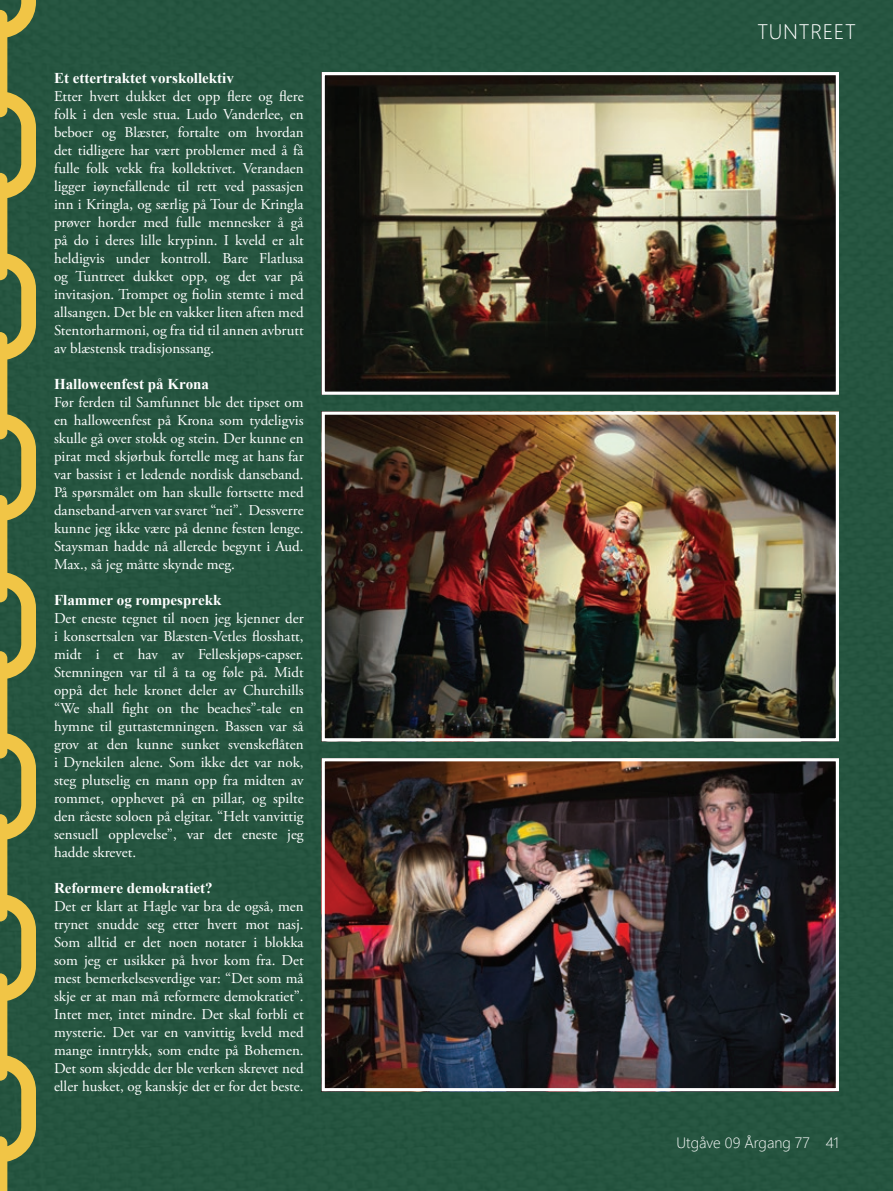
<style>
.page{position:relative;width:893px;height:1191px;background:#1f513b}
.page>*{position:absolute;margin:0;border:0;box-sizing:border-box;transform-origin:0 0}
.t1{font:300 21px "Segoe UI";letter-spacing:.035em;color:#fff}
.t2{font:15px/18px "Adobe Garamond Pro";color:#fff;text-align:justify}
.t3{font:700 15px "Times New Roman";color:#fff}
.t4{font:300 15px "Segoe UI";color:#fff}
</style>
<div class="page">
<svg style="left:0;top:0;width:36px;height:1191px;fill:#285742"></svg>
<img style="left:326px;top:415px;width:509px;height:322px">
<div style="left:322px;top:411px;width:517px;height:330px;border:3px solid #fff"></div>
<img style="left:326px;top:76px;width:509px;height:315px">
<div style="left:322px;top:72px;width:517px;height:323px;border:3px solid #fff"></div>
<img style="left:326px;top:762px;width:509px;height:325px">
<div style="left:322px;top:758px;width:517px;height:333px;border:3px solid #fff"></div>
<p class="t3" style="left:54px;top:67px;width:181px">Et ettertraktet vorskollektiv</p>
<p class="t2" style="left:54px;top:88px;width:251px">Etter hvert dukket det opp flere og flere folk i den vesle stua. Ludo Vanderlee, en beboer og Blæster, fortalte om hvordan det tidligere har vært problemer med å få fulle folk vekk fra kollektivet. Verandaen ligger iøynefallende til rett ved passasjen inn i Kringla, og særlig på Tour de Kringla prøver horder med fulle mennesker å gå på do i deres lille krypinn. I kveld er alt heldigvis under kontroll. Bare Flatlusa og Tuntreet dukket opp, og det var på invitasjon. Trompet og fiolin stemte i med allsangen. Det ble en vakker liten aften med Stentorharmoni, og fra tid til annen avbrutt av blæstensk tradisjonssang.</p>
<p class="t3" style="left:54px;top:373px;width:156px">Halloweenfest på Krona</p>
<p class="t2" style="left:54px;top:394px;width:251px">Før ferden til Samfunnet ble det tipset om en halloweenfest på Krona som tydeligvis skulle gå over stokk og stein. Der kunne en pirat med skjørbuk fortelle meg at hans far var bassist i et ledende nordisk danseband.<br>På spørsmålet om han skulle fortsette med danseband-arven var svaret “nei”. Dessverre kunne jeg ikke være på denne festen lenge.<br>Staysman hadde nå allerede begynt i Aud.<br>Max., så jeg måtte skynde meg.</p>
<p class="t3" style="left:54px;top:589px;width:169px">Flammer og rompesprekk</p>
<p class="t2" style="left:54px;top:610px;width:251px">Det eneste tegnet til noen jeg kjenner der i konsertsalen var Blæsten-Vetles flosshatt, midt i et hav av Felleskjøps-capser.<br>Stemningen var til å ta og føle på. Midt oppå det hele kronet deler av Churchills “We shall fight on the beaches”-tale en hymne til guttastemningen. Bassen var så grov at den kunne sunket svenskeflåten i Dynekilen alene. Som ikke det var nok, steg plutselig en mann opp fra midten av rommet, opphevet på en pillar, og spilte den råeste soloen på elgitar. “Helt vanvittig sensuell opplevelse”, var det eneste jeg hadde skrevet.</p>
<p class="t3" style="left:54px;top:877px;width:160px">Reformere demokratiet?</p>
<p class="t2" style="left:54px;top:898px;width:251px">Det er klart at Hagle var bra de også, men trynet snudde seg etter hvert mot nasj.<br>Som alltid er det noen notater i blokka som jeg er usikker på hvor kom fra. Det mest bemerkelsesverdige var: “Det som må skje er at man må reformere demokratiet”.<br>Intet mer, intet mindre. Det skal forbli et mysterie. Det var en vanvittig kveld med mange inntrykk, som endte på Bohemen.<br>Det som skjedde der ble verken skrevet ned eller husket, og kanskje det er for det beste.</p>
<h1 class="t1" style="left:757px;top:12px;width:100px">TUNTREET</h1>
<p class="t4" style="left:676px;top:1128px;width:164px">Utgåve 09 Årgang 77 41</p>
</div>
